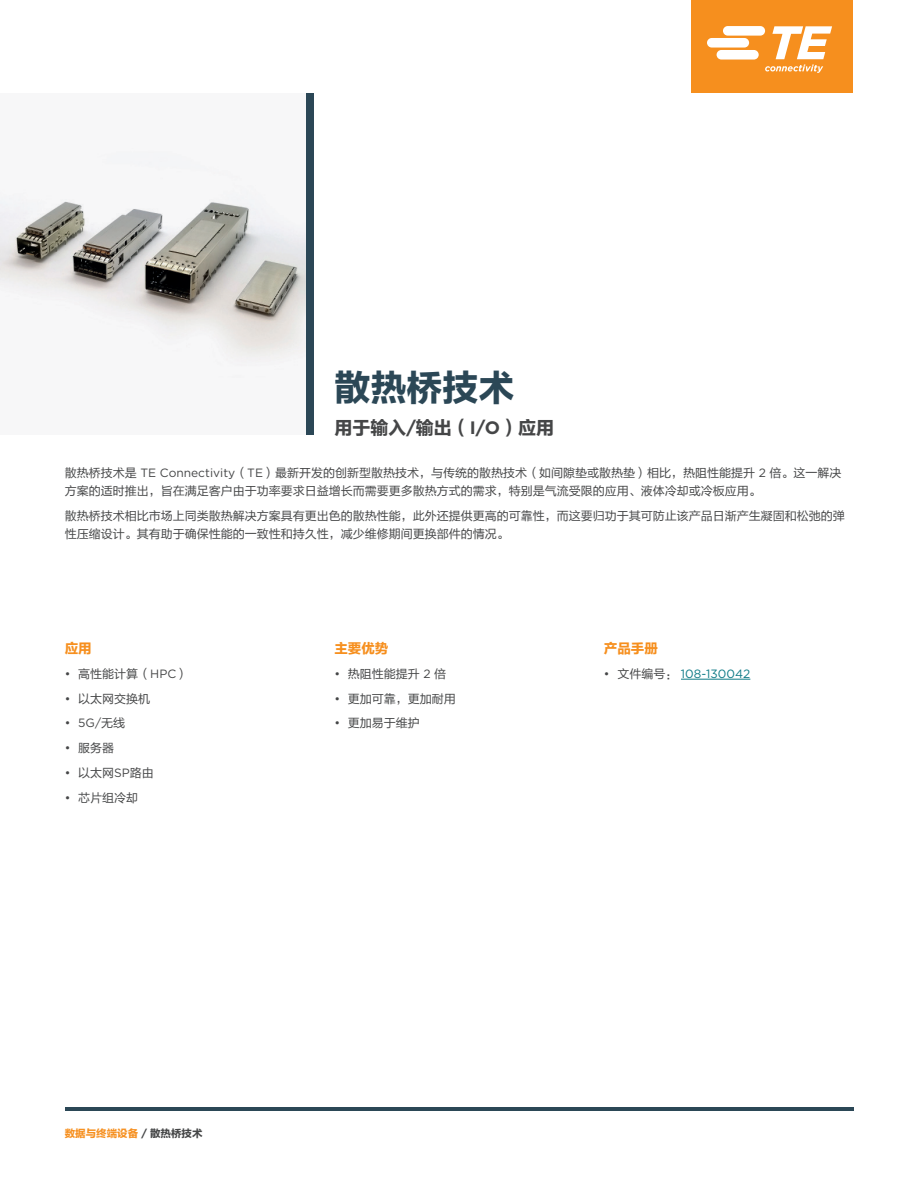
<style>
.page{position:relative;width:918px;height:1188px;background:#fff}
.page>*{position:absolute;margin:0;border:0;box-sizing:border-box;transform-origin:0 0}
.PS_Headline{font:36px "FZLTDHK GBK1 0";color:#2b4756}
.PS_Headline-2{font:18px "FZLTDHK GBK1 0";color:#454647}
.Ps_Body_Bullet{font:13.5px "FZLTDHK GBK1 0";color:#f68f1e}
.PS_Product_Name{font:13.5px "FZLTDHK GBK1 0";color:#f68f1e}
.Ps_Body_Bullet-2{font:12px/18px "FZLTHJW GB1 0";color:#454647}
.t1{font:12px "Gotham";color:#0f7b87}
.t2{font:12px "Gotham";color:#454647}
.t3{font:10.5px "FZLTDHK GBK1 0";color:#f68f1e}
.s1{font-family:"Gotham";font-weight:700}
.s2{font-family:"Gotham"}
.s3{font-family:"FZLTHJW GB1 0"}
.s4{font-family:"Gotham";font-weight:700;color:#454647}
.s5{color:#454647}
.s6{font-family:"FZLTHJW GB1 0";color:#454647}
</style>
<div class="page">
<div style="left:0;top:93px;width:309px;height:341px;background:#f7f7f8"></div>
<img style="left:0;top:201px;width:306px;height:155px">
<div style="left:307px;top:93px;width:7px;height:282px;background:#2b4756"></div>
<div style="left:307px;top:374px;width:7px;height:60px;background:#2b4756"></div>
<hr style="left:65px;top:1107px;width:788px;height:4px;background:#2b4756">
<div style="left:691px;top:0;width:162px;height:93px;background:#f68f1e"></div>
<svg style="left:707px;top:26px;width:125px;height:47px"></svg>
<hr style="left:681px;top:679px;width:69px;height:1px;background:#0f7b87">
<p class="PS_Headline" style="left:334px;top:367px;width:181px">散热桥技术</p>
<p class="PS_Headline-2" style="left:334px;top:418px;width:221px">用于输入<span class="s1">/</span>输出（<span class="s1">I/O</span>）应用</p>
<p class="Ps_Body_Bullet-2" style="left:65px;top:464px;width:778px">散热桥技术是 <span class="s2">TE Connectivity</span>（<span class="s2">TE</span>）最新开发的创新型散热技术，与传统的散热技术（如间隙垫或散热垫）相比，热阻性能提升 <span class="s2">2</span> 倍。这一解决方案的适时推出，旨在满足客户由于功率要求日益增长而需要更多散热方式的需求，特别是气流受限的应用、液体冷却或冷板应用。</p>
<p class="Ps_Body_Bullet-2" style="left:65px;top:507px;width:782px">散热桥技术相比市场上同类散热解决方案具有更出色的散热性能，此外还提供更高的可靠性，而这要归功于其可防止该产品日渐产生凝固和松弛的弹性压缩设计。其有助于确保性能的一致性和持久性，减少维修期间更换部件的情况。</p>
<p class="PS_Product_Name" style="left:65px;top:641px;width:28px">应用</p>
<p class="Ps_Body_Bullet-2" style="left:65px;top:665px;width:125px"><span class="s2">•</span> 高性能计算（<span class="s2">HPC</span>）</p>
<p class="Ps_Body_Bullet-2" style="left:65px;top:690px;width:87px"><span class="s2">•</span> 以太网交换机</p>
<p class="t2" style="left:65px;top:717px;width:62px">• 5G/<span class="s3">无线</span></p>
<p class="Ps_Body_Bullet-2" style="left:65px;top:739px;width:51px"><span class="s2">•</span> 服务器</p>
<p class="Ps_Body_Bullet-2" style="left:65px;top:764px;width:91px"><span class="s2">•</span> 以太网<span class="s2">SP</span>路由</p>
<p class="Ps_Body_Bullet-2" style="left:65px;top:789px;width:75px"><span class="s2">•</span> 芯片组冷却</p>
<p class="t3" style="left:65px;top:1128px;width:139px">数据与终端设备 <span class="s4">/</span> <span class="s5">散热桥技术</span></p>
<p class="Ps_Body_Bullet" style="left:334px;top:641px;width:55px">主要优势</p>
<p class="Ps_Body_Bullet-2" style="left:334px;top:665px;width:113px"><span class="s2">•</span> 热阻性能提升 <span class="s2">2</span> 倍</p>
<p class="Ps_Body_Bullet-2" style="left:334px;top:690px;width:123px"><span class="s2">•</span> 更加可靠，更加耐用</p>
<p class="Ps_Body_Bullet-2" style="left:334px;top:715px;width:87px"><span class="s2">•</span> 更加易于维护</p>
<p class="Ps_Body_Bullet" style="left:604px;top:641px;width:55px">产品手册</p>
<p class="t1" style="left:604px;top:667px;width:148px"><span class="s5">•</span> <span class="s6">文件编号：</span> 108-130042</p>
</div>
